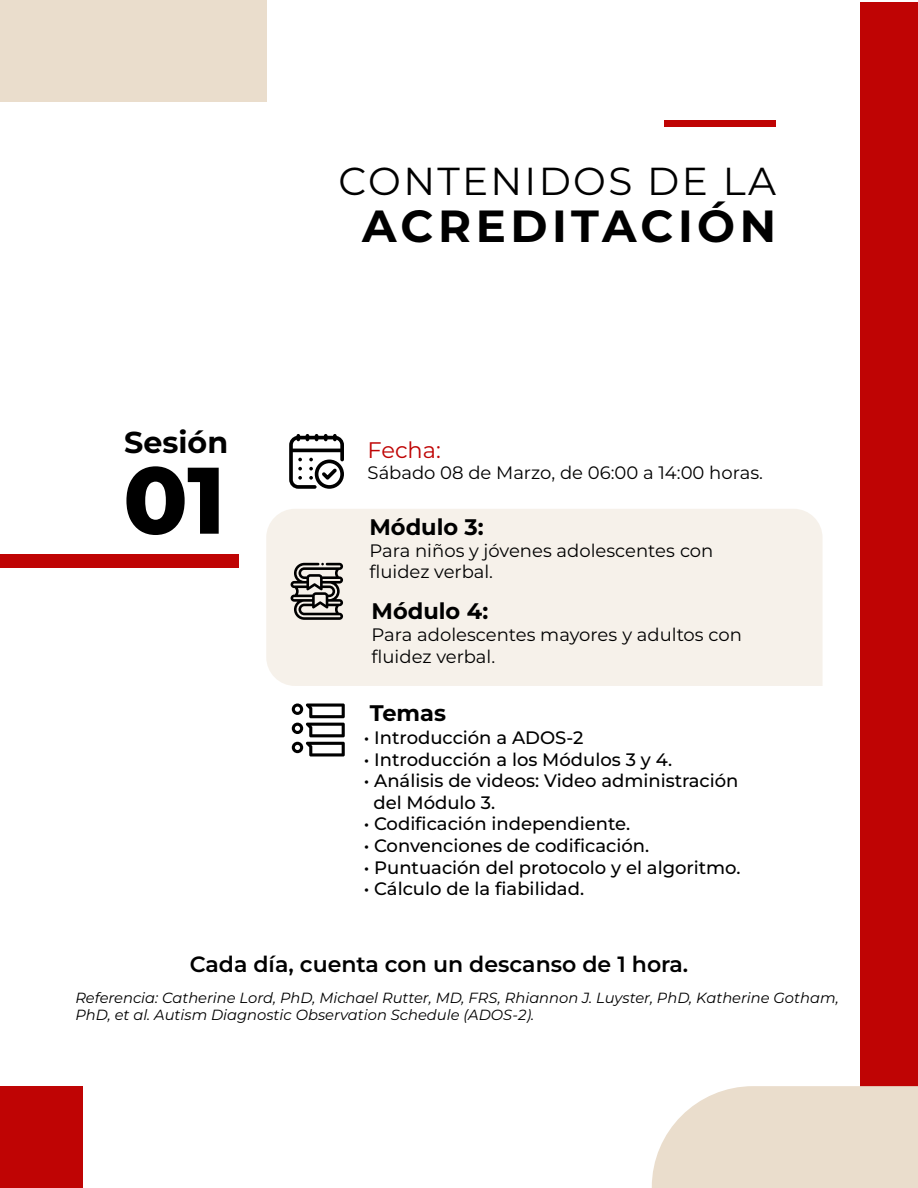
<style>
.page{position:relative;width:918px;height:1188px;background:#fff}
.page>*{position:absolute;margin:0;border:0;box-sizing:border-box;transform-origin:0 0}
.t1{font:800 94.35px "Montserrat";color:#000}
.t2{font:700 45px "Montserrat";letter-spacing:.1em;color:#000}
.t3{font:39px "Montserrat";letter-spacing:.06em;color:#000}
.t4{font:700 30.15px "Montserrat";color:#000}
.t5{font:700 22.5px "Montserrat";color:#000}
.t6{font:22.5px "Montserrat";letter-spacing:-.005em;color:#bf0404}
.t7{font:600 22.05px "Montserrat";color:#000}
.t8{font:500 18px/21.6px "Montserrat";color:#000}
.t9{font:18px/21.6px "Montserrat";color:#000}
.t10{font:italic 14.7px/17.7px "Montserrat";color:#000}
</style>
<div class="page">
<div style="left:266px;top:509px;width:557px;height:177px;background:#f6f1ea"></div>
<div style="left:861px;top:2px;width:57px;height:1186px;background:#bf0404"></div>
<div style="left:0;top:0;width:266px;height:102px;background:#eaddcc"></div>
<svg style="left:652px;top:1086px;width:266px;height:102px;background:#ebdfd0"></svg>
<div style="left:0;top:1086px;width:82px;height:102px;background:#bf0404"></div>
<div style="left:664px;top:121px;width:112px;height:6px;background:#bf0404"></div>
<div style="left:0;top:554px;width:239px;height:14px;background:#bf0404"></div>
<svg style="left:289px;top:434px;width:55px;height:55px"></svg>
<svg style="left:291px;top:563px;width:52px;height:57px;background:#7f7d79"></svg>
<svg style="left:292px;top:704px;width:53px;height:52px"></svg>
<h3 class="t4" style="left:124px;top:421px;width:105px">Sesión</h3>
<h1 class="t1" style="left:123px;top:431px;width:104px">01</h1>
<h3 class="t3" style="left:339px;top:154px;width:439px">CONTENIDOS DE LA</h3>
<h2 class="t2" style="left:362px;top:193px;width:416px">ACREDITACIÓN</h2>
<p class="t6" style="left:368px;top:435px;width:75px">Fecha:</p>
<p class="t9" style="left:368px;top:463px;width:397px">Sábado 08 de Marzo, de 06:00 a 14:00 horas.</p>
<p class="t5" style="left:369px;top:511px;width:116px">Módulo 3:</p>
<p class="t9" style="left:369px;top:539px;width:345px">Para niños y jóvenes adolescentes con fluidez verbal.</p>
<p class="t5" style="left:372px;top:595px;width:118px">Módulo 4:</p>
<p class="t9" style="left:372px;top:623px;width:372px">Para adolescentes mayores y adultos con fluidez verbal.</p>
<p class="t5" style="left:370px;top:697px;width:78px">Temas</p>
<p class="t8" style="left:364px;top:728px;width:221px">• Introducción a ADOS-2</p>
<p class="t8" style="left:364px;top:750px;width:310px">• Introducción a los Módulos 3 y 4.</p>
<p class="t8" style="left:373px;top:771px;width:367px;text-indent:-10px">• Análisis de videos: Video administración del Módulo 3.</p>
<p class="t8" style="left:364px;top:814px;width:268px">• Codificación independiente.</p>
<p class="t8" style="left:364px;top:836px;width:287px">• Convenciones de codificación.</p>
<p class="t8" style="left:364px;top:858px;width:378px">• Puntuación del protocolo y el algoritmo.</p>
<p class="t8" style="left:364px;top:879px;width:222px">• Cálculo de la fiabilidad.</p>
<p class="t7" style="left:190px;top:949px;width:500px">Cada día, cuenta con un descanso de 1 hora.</p>
<p class="t10" style="left:75px;top:990px;width:765px">Referencia: Catherine Lord, PhD, Michael Rutter, MD, FRS, Rhiannon J. Luyster, PhD, Katherine Gotham,<br>PhD, et al. Autism Diagnostic Observation Schedule (ADOS-2).</p>
</div>
